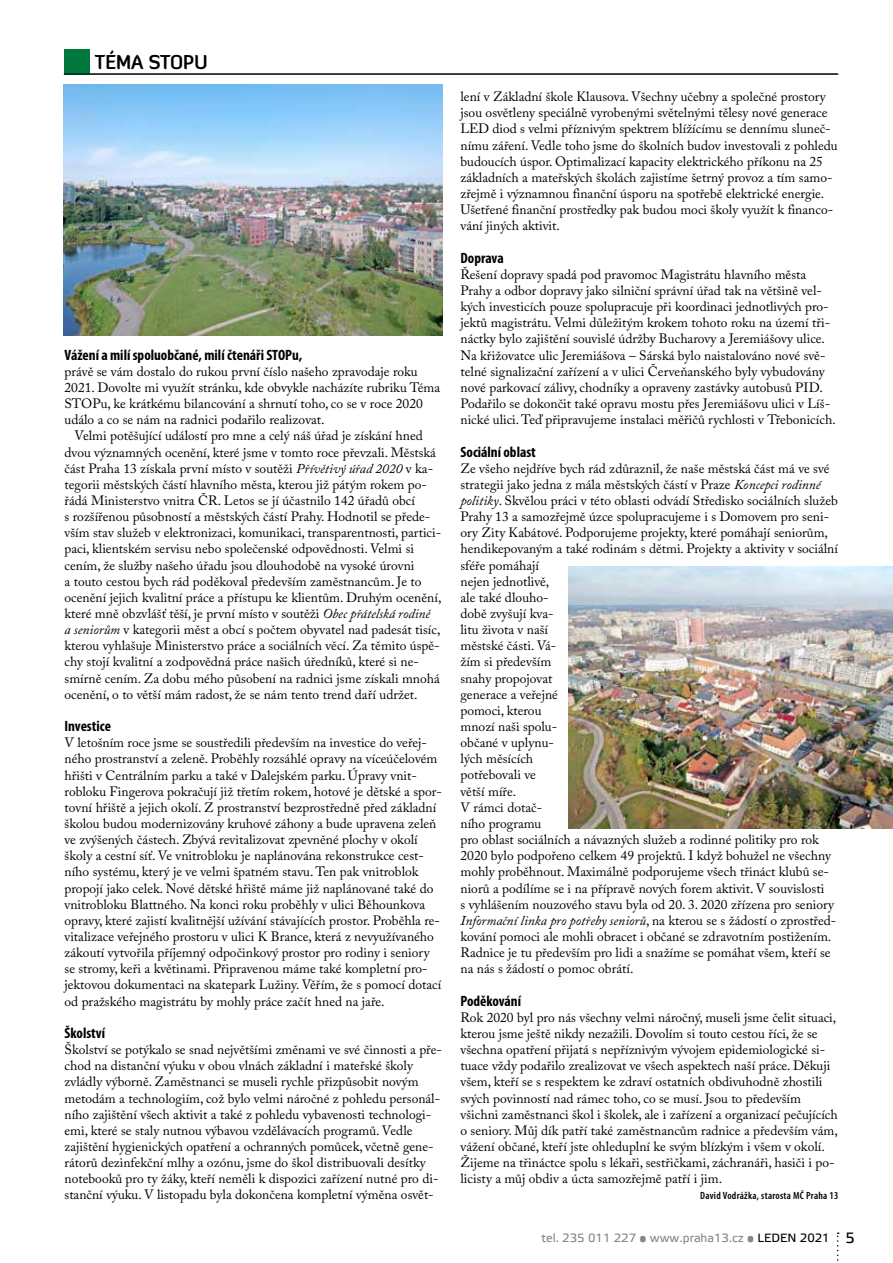
<style>
.page{position:relative;width:893px;height:1263px;background:#fff}
.page>*{position:absolute;margin:0;border:0;box-sizing:border-box;transform-origin:0 0}
.t1{font:700 19.5px "Diavlo";color:#000;scale:.93 1}
.t2{font:700 condensed 15px "Myriad Pro";color:#000}
.t3{font:13.5px/16.2px "Adobe Caslon Pro";color:#000}
.t4{font:12px "Elektra Text Pro";color:#878787}
.t5{font:600 condensed 10.5px "Myriad Pro";letter-spacing:.025em;color:#000}
.s1{font-style:italic}
.s2{color:#000}
.s3{font-size:15px;color:#000}
</style>
<div class="page">
<svg style="left:837px;top:1232px;width:2px;height:29px"></svg>
<img style="left:569px;top:566px;width:324px;height:262px">
<div style="left:65px;top:49px;width:25px;height:25px;background:#00773d"></div>
<hr style="left:64px;top:74px;width:774px;height:1px;background:#000">
<img style="left:64px;top:84px;width:378px;height:251px">
<h1 class="t1" style="left:95px;top:50px;width:122px">TÉMA STOPU</h1>
<p class="t2" style="left:65px;top:346px;width:239px">Vážení a milí spoluobčané, milí čtenáři STOPu,</p>
<p class="t3" style="left:65px;top:363px;width:377px">právě se vám dostalo do rukou první číslo našeho zpravodaje roku 2021. Dovolte mi využít stránku, kde obvykle nacházíte rubriku Téma STOPu, ke krátkému bilancování a shrnutí toho, co se v roce 2020 událo a co se nám na radnici podařilo realizovat.</p>
<p class="t3" style="left:65px;top:428px;width:378px;text-indent:10px">Velmi potěšující událostí pro mne a celý náš úřad je získání hned dvou významných ocenění, které jsme v tomto roce převzali. Městská část Praha 13 získala první místo v soutěži <span class="s1">Přívětivý úřad 2020</span> v ka&shy;tegorii městských částí hlavního města, kterou již pátým rokem po&shy;řádá Ministerstvo vnitra ČR. Letos se jí účastnilo 142 úřadů obcí<br>s rozšířenou působností a městských částí Prahy. Hodnotil se přede&shy;vším stav služeb v elektronizaci, komunikaci, transparentnosti, partici&shy;paci, klientském servisu nebo společenské odpovědnosti. Velmi si cením, že služby našeho úřadu jsou dlouhodobě na vysoké úrovni<br>a touto cestou bych rád poděkoval především zaměstnancům. Je to ocenění jejich kvalitní práce a přístupu ke klientům. Druhým ocenění, které mně obzvlášť těší, je první místo v soutěži <span class="s1">Obec přátelská rodině<br>a seniorům</span> v kategorii měst a obcí s počtem obyvatel nad padesát tisíc, kterou vyhlašuje Ministerstvo práce a sociálních věcí. Za těmito úspě&shy;chy stojí kvalitní a zodpovědná práce našich úředníků, které si ne&shy;smírně cením. Za dobu mého působení na radnici jsme získali mnohá ocenění, o to větší mám radost, že se nám tento trend daří udržet.</p>
<p class="t2" style="left:65px;top:718px;width:48px">Investice</p>
<p class="t3" style="left:65px;top:734px;width:379px">V letošním roce jsme se soustředili především na investice do veřej&shy;ného prostranství a zeleně. Proběhly rozsáhlé opravy na víceúčelovém hřišti v Centrálním parku a také v Dalejském parku. Úpravy vnit&shy;robloku Fingerova pokračují již třetím rokem, hotové je dětské a spor&shy;tovní hřiště a jejich okolí. Z prostranství bezprostředně před základní školou budou modernizovány kruhové záhony a bude upravena zeleň ve zvýšených částech. Zbývá revitalizovat zpevněné plochy v okolí školy a cestní síť. Ve vnitrobloku je naplánována rekonstrukce cest&shy;ního systému, který je ve velmi špatném stavu. Ten pak vnitroblok propojí jako celek. Nové dětské hřiště máme již naplánované také do vnitrobloku Blattného. Na konci roku proběhly v ulici Běhounkova opravy, které zajistí kvalitnější užívání stávajících prostor. Proběhla re&shy;vitalizace veřejného prostoru v ulici K Brance, která z nevyužívaného zákoutí vytvořila příjemný odpočinkový prostor pro rodiny i seniory se stromy, keři a květinami. Připravenou máme také kompletní pro&shy;jektovou dokumentaci na skatepark Lužiny. Věřím, že s pomocí dotací od pražského magistrátu by mohly práce začít hned na jaře.</p>
<p class="t2" style="left:65px;top:1025px;width:42px">Školství</p>
<p class="t3" style="left:65px;top:1041px;width:379px">Školství se potýkalo se snad největšími změnami ve své činnosti a pře&shy;chod na distanční výuku v obou vlnách základní i mateřské školy zvládly výborně. Zaměstnanci se museli rychle přizpůsobit novým metodám a technologiím, což bylo velmi náročné z pohledu personál&shy;ního zajištění všech aktivit a také z pohledu vybavenosti technologi&shy;emi, které se staly nutnou výbavou vzdělávacích programů. Vedle zajištění hygienických opatření a ochranných pomůcek, včetně gene&shy;rátorů dezinfekční mlhy a ozónu, jsme do škol distribuovali desítky notebooků pro ty žáky, kteří neměli k dispozici zařízení nutné pro di&shy;stanční výuku. V listopadu byla dokončena kompletní výměna osvět-</p>
<p class="t3" style="left:460px;top:88px;width:379px">lení v Základní škole Klausova. Všechny učebny a společné prostory jsou osvětleny speciálně vyrobenými světelnými tělesy nové generace LED diod s velmi příznivým spektrem blížícímu se dennímu sluneč&shy;nímu záření. Vedle toho jsme do školních budov investovali z pohledu budoucích úspor. Optimalizací kapacity elektrického příkonu na 25 základních a mateřských školách zajistíme šetrný provoz a tím samo&shy;zřejmě i významnou finanční úsporu na spotřebě elektrické energie.<br>Ušetřené finanční prostředky pak budou moci školy využít k financo&shy;vání jiných aktivit.</p>
<p class="t2" style="left:460px;top:249px;width:45px">Doprava</p>
<p class="t3" style="left:460px;top:266px;width:377px">Řešení dopravy spadá pod pravomoc Magistrátu hlavního města Prahy a odbor dopravy jako silniční správní úřad tak na většině vel&shy;kých investicích pouze spolupracuje při koordinaci jednotlivých pro&shy;jektů magistrátu. Velmi důležitým krokem tohoto roku na území tři&shy;náctky bylo zajištění souvislé údržby Bucharovy a Jeremiášovy ulice.<br>Na křižovatce ulic Jeremiášova – Sárská bylo naistalováno nové svě&shy;telné signalizační zařízení a v ulici Červeňanského byly vybudovány nové parkovací zálivy, chodníky a opraveny zastávky autobusů PID.<br>Podařilo se dokončit také opravu mostu přes Jeremiášovu ulici v Líš&shy;nické ulici. Teď připravujeme instalaci měřičů rychlosti v Třebonicích.</p>
<p class="t2" style="left:460px;top:443px;width:77px">Sociální oblast</p>
<p class="t3" style="left:460px;top:460px;width:379px">Ze všeho nejdříve bych rád zdůraznil, že naše městská část má ve své strategii jako jedna z mála městských částí v Praze <span class="s1">Koncepci rodinné politiky</span>. Skvělou práci v této oblasti odvádí Středisko sociálních služeb Prahy 13 a samozřejmě úzce spolupracujeme i s Domovem pro seni&shy;ory Zity Kabátové. Podporujeme projekty, které pomáhají seniorům, hendikepovaným a také rodinám s dětmi. Projekty a aktivity v sociální sféře pomáhají<br>nejen jednotlivě,<br>ale také dlouho-<br>době zvyšují kva-<br>litu života v naší<br>městské části. Vá-<br>žím si především<br>snahy propojovat<br>generace a veřejné<br>pomoci, kterou<br>mnozí naši spolu-<br>občané v uplynu-<br>lých měsících<br>potřebovali ve<br>větší míře.<br>V rámci dotač-<br>ního programu<br>pro oblast sociálních a návazných služeb a rodinné politiky pro rok 2020 bylo podpořeno celkem 49 projektů. I když bohužel ne všechny mohly proběhnout. Maximálně podporujeme všech třináct klubů se&shy;niorů a podílíme se i na přípravě nových forem aktivit. V souvislosti<br>s vyhlášením nouzového stavu byla od 20. 3. 2020 zřízena pro seniory <span class="s1">Informační linka pro potřeby seniorů</span>, na kterou se s žádostí o zprostřed&shy;kování pomoci ale mohli obracet i občané se zdravotním postižením.<br>Radnice je tu především pro lidi a snažíme se pomáhat všem, kteří se na nás s žádostí o pomoc obrátí.</p>
<p class="t2" style="left:460px;top:992px;width:62px">Poděkování</p>
<p class="t3" style="left:460px;top:1009px;width:379px">Rok 2020 byl pro nás všechny velmi náročný, museli jsme čelit situaci, kterou jsme ještě nikdy nezažili. Dovolím si touto cestou říci, že se všechna opatření přijatá s nepříznivým vývojem epidemiologické si&shy;tuace vždy podařilo zrealizovat ve všech aspektech naší práce. Děkuji všem, kteří se s respektem ke zdraví ostatních obdivuhodně zhostili svých povinností nad rámec toho, co se musí. Jsou to především všichni zaměstnanci škol i školek, ale i zařízení a organizací pečujících o seniory. Můj dík patří také zaměstnancům radnice a především vám, vážení občané, kteří jste ohleduplní ke svým blízkým i všem v okolí.<br>Žijeme na třináctce spolu s lékaři, sestřičkami, záchranáři, hasiči i po&shy;licisty a můj obdiv a úcta samozřejmě patří i jim.</p>
<p class="t5" style="left:700px;top:1190px;width:140px">David Vodrážka, starosta MČ Praha 13</p>
<p class="t4" style="left:541px;top:1231px;width:315px">tel. 235 011 227 • www.praha13.cz • <span class="s2">LEDEN 2021</span> <span class="s3">5</span></p>
</div>
